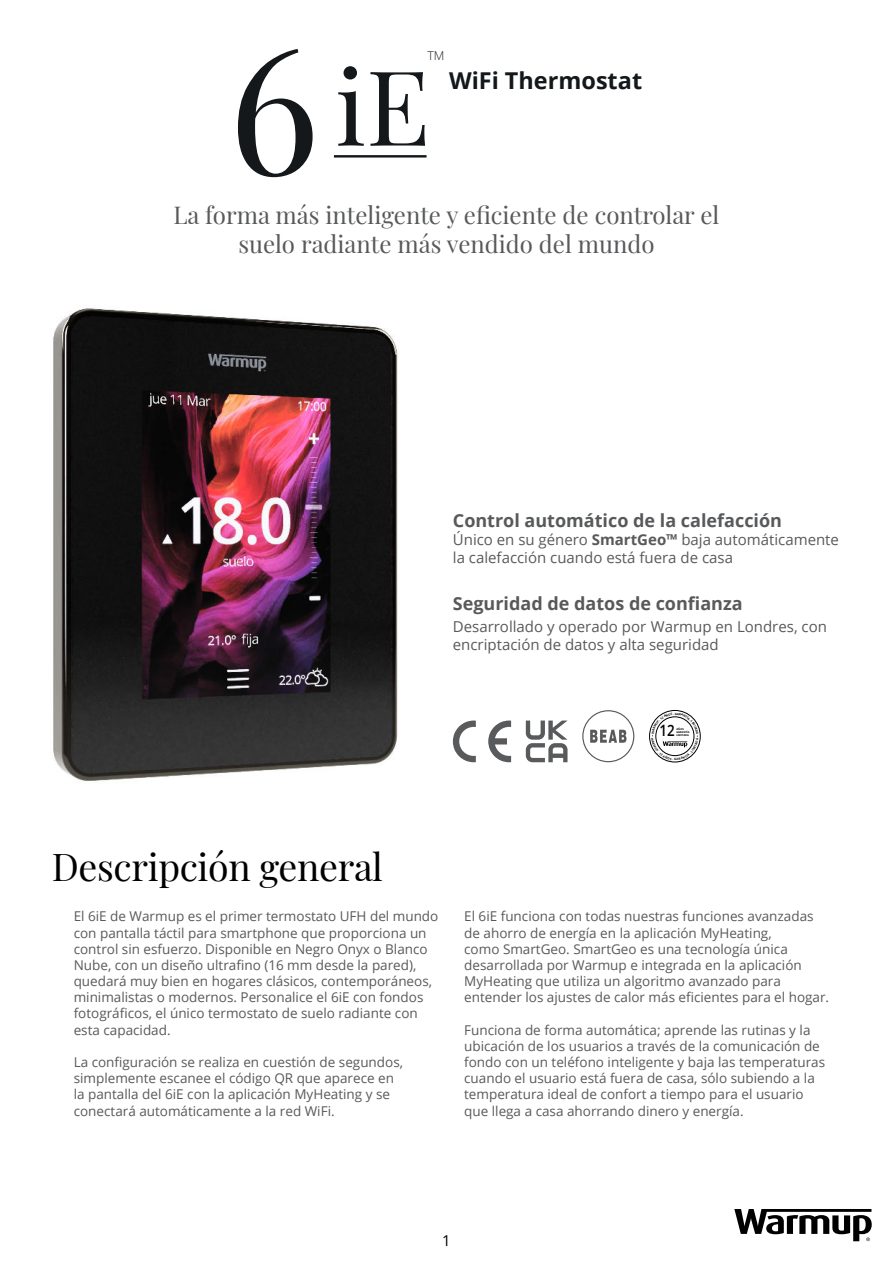
<style>
.page{position:relative;width:893px;height:1263px;background:#fff}
.page>*{position:absolute;margin:0;border:0;box-sizing:border-box;transform-origin:0 0}
.t1{font:104.1px "Playfair Display";color:#14181a}
.t2{font:37.5px "Playfair Display";letter-spacing:-.01em;color:#000}
.t3{font:24px/28.8px "Playfair Display";color:#58595b;text-align:center}
.t4{font:700 23.25px "Open Sans";color:#14181a}
.t5{font:700 18px "Open Sans";color:#58595b}
.t6{font:600 15.6px "Open Sans";color:#000;scale:.86 1}
.t7{font:15px/18px "Open Sans";color:#58595b}
.t8{font:15px "Open Sans";color:#000}
.t9{font:13.5px/16.2px "Open Sans";color:#58595b}
.t10{font:300 12.15px "Open Sans";color:#191d20}
.t11{font:700 2.55px/3px "Open Sans";color:#000}
.s1{font-size:174px}
.s2{font-weight:700}
</style>
<div class="page">
<img style="left:53px;top:308px;width:632px;height:473px">
<hr style="left:334px;top:155px;width:93px;height:3px;background:#14181a">
<svg style="left:453px;top:720px;width:23px;height:42px"></svg>
<svg style="left:488px;top:720px;width:23px;height:42px"></svg>
<svg style="left:526px;top:720px;width:42px;height:42px"></svg>
<div style="left:649px;top:710px;width:51px;height:52px;border:1px solid #000;border-radius:50%"></div>
<svg style="left:582px;top:710px;width:52px;height:52px"></svg>
<svg style="left:734px;top:1209px;width:138px;height:32px"></svg>
<svg style="left:651px;top:712px;width:47px;height:49px"></svg>
<h1 class="t1" style="left:228px;top:49px;width:203px"><span class="s1">6</span>iE</h1>
<h3 class="t3" style="left:174px;top:198px;width:547px">La forma más inteligente y eficiente de controlar el suelo radiante más vendido del mundo</h3>
<p class="t10" style="left:428px;top:48px;width:19px">TM</p>
<h3 class="t4" style="left:449px;top:67px;width:195px">WiFi Thermostat</h3>
<h3 class="t5" style="left:453px;top:513px;width:331px">Control automático de la calefacción</h3>
<p class="t7" style="left:453px;top:530px;width:388px">Único en su género <span class="s2">SmartGeo™</span> baja automáticamente la calefacción cuando está fuera de casa</p>
<h3 class="t5" style="left:453px;top:591px;width:291px">Seguridad de datos de confianza</h3>
<p class="t7" style="left:453px;top:619px;width:376px">Desarrollado y operado por Warmup en Londres, con encriptación de datos y alta seguridad</p>
<p class="t6" style="left:659px;top:722px;width:19px">12</p>
<p class="t11" style="left:676px;top:728px;width:15px">AÑOS<br>GARANTÍA<br>LIMITADA</p>
<h2 class="t2" style="left:52px;top:838px;width:333px">Descripción general</h2>
<p class="t9" style="left:74px;top:910px;width:366px">El 6iE de Warmup es el primer termostato UFH del mundo con pantalla táctil para smartphone que proporciona un control sin esfuerzo. Disponible en Negro Onyx o Blanco Nube, con un diseño ultrafino (16 mm desde la pared), quedará muy bien en hogares clásicos, contemporáneos, minimalistas o modernos. Personalice el 6iE con fondos fotográficos, el único termostato de suelo radiante con esta capacidad.</p>
<p class="t9" style="left:74px;top:1054px;width:331px">La configuración se realiza en cuestión de segundos, simplemente escanee el código QR que aparece en la pantalla del 6iE con la aplicación MyHeating y se conectará automáticamente a la red WiFi.</p>
<p class="t9" style="left:464px;top:910px;width:366px">El 6iE funciona con todas nuestras funciones avanzadas de ahorro de energía en la aplicación MyHeating,<br>como SmartGeo. SmartGeo es una tecnología única desarrollada por Warmup e integrada en la aplicación MyHeating que utiliza un algoritmo avanzado para entender los ajustes de calor más eficientes para el hogar.</p>
<p class="t9" style="left:464px;top:1023px;width:363px">Funciona de forma automática; aprende las rutinas y la ubicación de los usuarios a través de la comunicación de fondo con un teléfono inteligente y baja las temperaturas cuando el usuario está fuera de casa, sólo subiendo a la temperatura ideal de confort a tiempo para el usuario que llega a casa ahorrando dinero y energía.</p>
<p class="t8" style="left:442px;top:1230px;width:10px">1</p>
</div>
